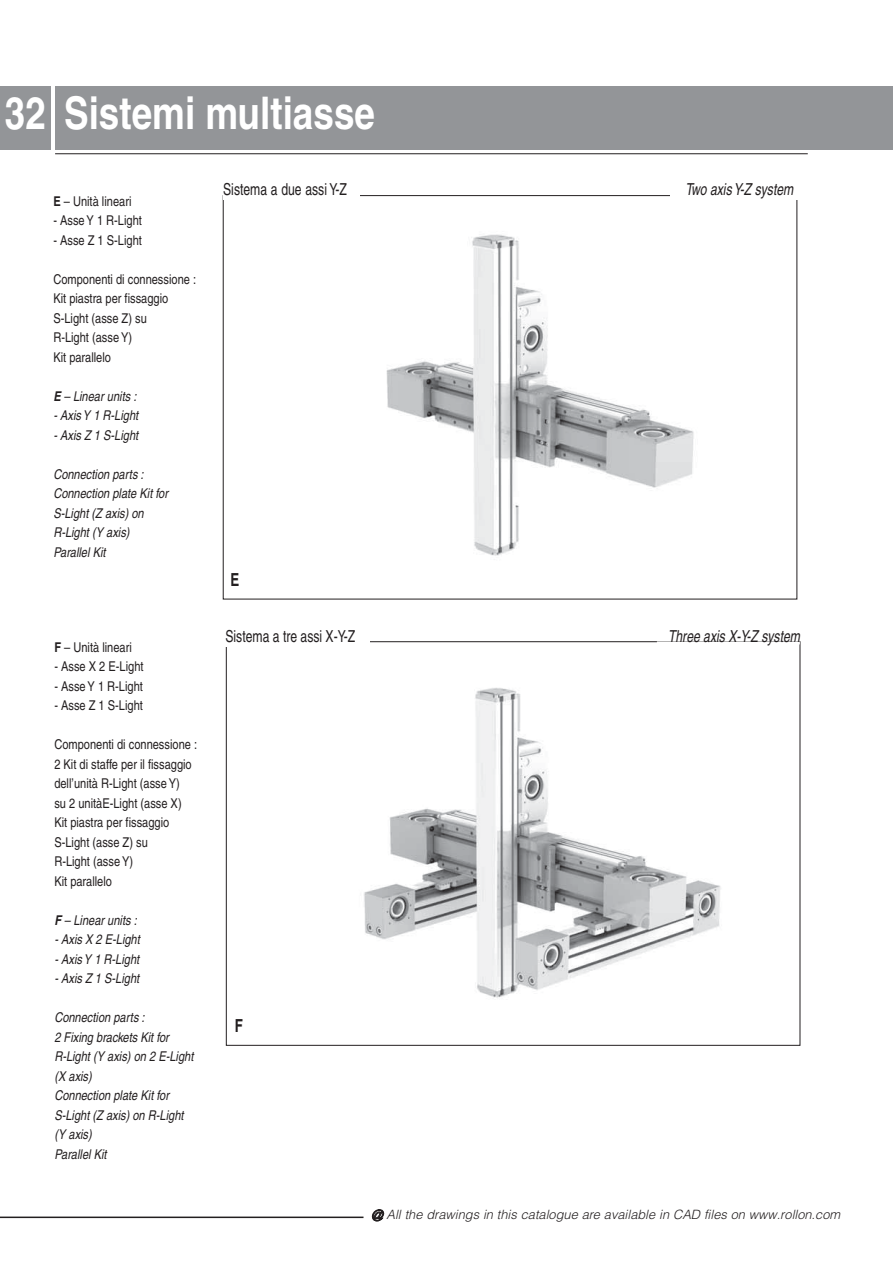
<style>
.page{position:relative;width:893px;height:1263px;background:#fff}
.page>*{position:absolute;margin:0;border:0;box-sizing:border-box;transform-origin:0 0}
.t1{font:700 condensed 45px "Helvetica";color:#fff}
.t2{font:700 condensed 18px "Helvetica";color:#231f20;scale:.9 1}
.t3{font:condensed 16.5px "Helvetica";color:#231f20;scale:.9 1}
.t4{font:italic condensed 16.5px "Helvetica";color:#231f20;scale:.9 1}
.t5{font:condensed 13.5px/19.5px "Helvetica";color:#231f20}
.t6{font:italic condensed 13.5px/19.5px "Helvetica";color:#231f20}
.t7{font:italic 300 12.75px "Helvetica";color:#231f20}
.s1{font-style:italic}
.s2{font-weight:700}
.s3{font-size:15.15px}
</style>
<div class="page">
<hr style="left:0;top:1216px;width:363px;height:2px;background:#231f20">
<svg style="left:371px;top:1209px;width:14px;height:12px"></svg>
<hr style="left:55px;top:153px;width:753px;height:1px;background:#231f20">
<div style="left:55px;top:86px;width:838px;height:63px;background:#939598"></div>
<div style="left:0;top:86px;width:51px;height:63px;background:#939598"></div>
<img style="left:364px;top:688px;width:357px;height:310px">
<img style="left:386px;top:234px;width:308px;height:322px">
<h1 class="t1" style="left:-1px;top:97px;width:378px"><span class="s1">2</span>32<span class="s1">4</span> Sistemi multiasse</h1>
<p class="t5" style="left:53px;top:193px;width:80px"><span class="s2">E</span> – Unità lineari</p>
<p class="t5" style="left:53px;top:212px;width:90px">- Asse Y 1 R-Light</p>
<p class="t5" style="left:53px;top:232px;width:90px">- Asse Z 1 S-Light</p>
<p class="t5" style="left:53px;top:271px;width:144px">Componenti di connessione :<br>Kit piastra per fissaggio<br>S-Light (asse Z) su<br>R-Light (asse Y)<br>Kit parallelo</p>
<p class="t6" style="left:53px;top:388px;width:85px"><span class="s2">E</span> – Linear units :</p>
<p class="t6" style="left:53px;top:407px;width:86px">- Axis Y 1 R-Light</p>
<p class="t6" style="left:53px;top:427px;width:86px">- Axis Z 1 S-Light</p>
<p class="t6" style="left:53px;top:466px;width:116px">Connection parts :<br>Connection plate Kit for<br>S-Light (Z axis) on<br>R-Light (Y axis)<br>Parallel Kit</p>
<p class="t3" style="left:223px;top:183px;width:139px">Sistema a due assi Y-Z</p>
<h2 class="t2" style="left:231px;top:573px;width:11px">E</h2>
<p class="t4" style="left:686px;top:183px;width:121px">Two axis Y-Z system</p>
<p class="t5" style="left:54px;top:639px;width:79px"><span class="s2">F</span> – Unità lineari</p>
<p class="t5" style="left:54px;top:658px;width:91px">- Asse X 2 E-Light</p>
<p class="t5" style="left:54px;top:678px;width:90px">- Asse Y 1 R-Light</p>
<p class="t5" style="left:54px;top:697px;width:90px">- Asse Z 1 S-Light</p>
<p class="t5" style="left:54px;top:736px;width:144px">Componenti di connessione :<br>2 Kit di staffe per il fissaggio dell’unità R-Light (asse Y)<br>su 2 unitàE-Light (asse X)<br>Kit piastra per fissaggio<br>S-Light (asse Z) su<br>R-Light (asse Y)<br>Kit parallelo</p>
<p class="t6" style="left:54px;top:912px;width:84px"><span class="s2">F</span> – Linear units :</p>
<p class="t6" style="left:54px;top:931px;width:87px">- Axis X 2 E-Light</p>
<p class="t6" style="left:54px;top:951px;width:86px">- Axis Y 1 R-Light</p>
<p class="t6" style="left:54px;top:970px;width:86px">- Axis Z 1 S-Light</p>
<p class="t6" style="left:54px;top:1009px;width:141px">Connection parts :<br>2 Fixing brackets Kit for<br>R-Light (Y axis) on 2 E-Light (X axis)<br>Connection plate Kit for<br>S-Light (Z axis) on R-Light (Y axis)<br>Parallel Kit</p>
<p class="t3" style="left:225px;top:630px;width:146px">Sistema a tre assi X-Y-Z</p>
<p class="t4" style="left:668px;top:630px;width:148px">Three axis X-Y-Z system</p>
<h2 class="t2" style="left:235px;top:1019px;width:11px">F</h2>
<p class="t7" style="left:371px;top:1210px;width:471px"><span class="s3">@</span> All the drawings in this catalogue are available in CAD files on www.rollon.com</p>
</div>
